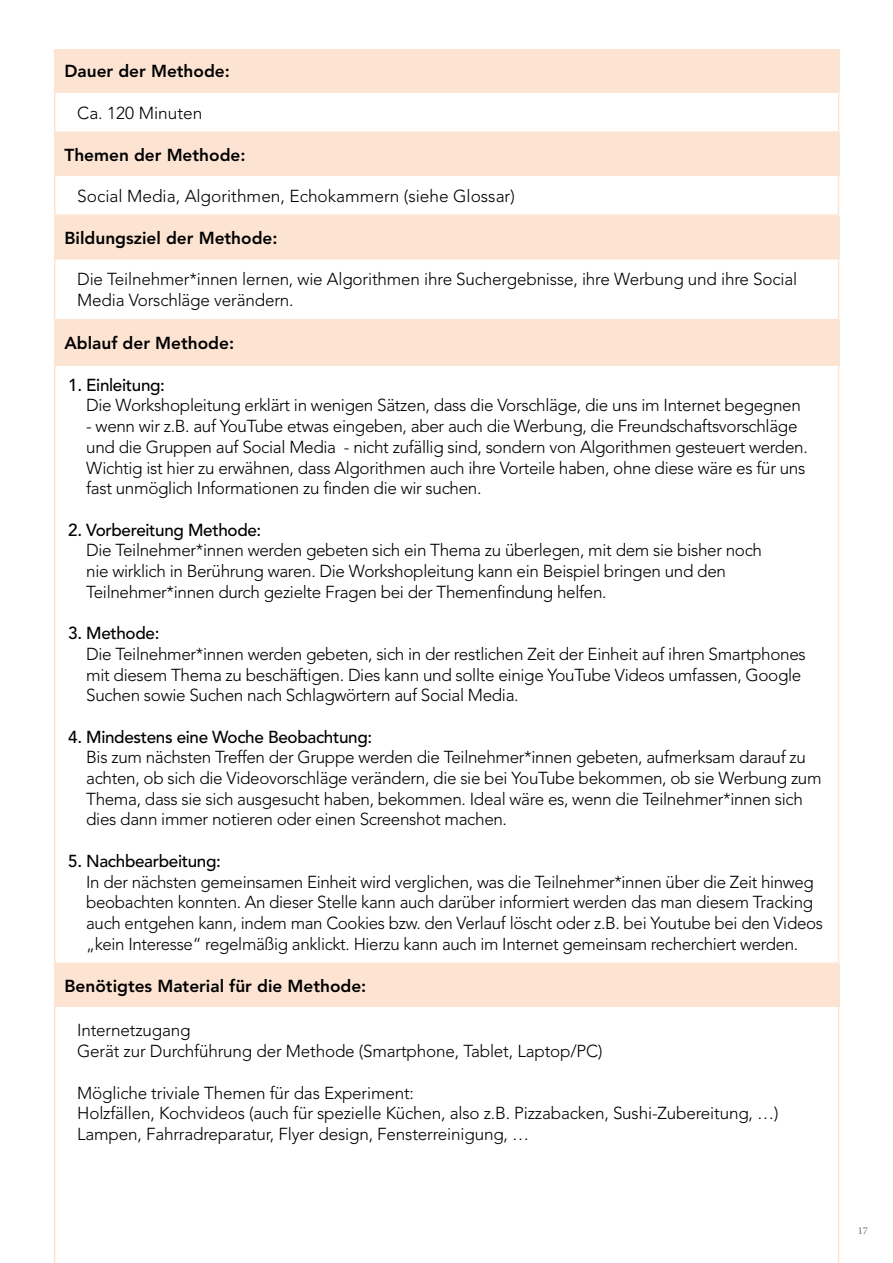
<style>
.page{position:relative;width:893px;height:1263px;background:#fff}
.page>*{position:absolute;margin:0;border:0;box-sizing:border-box;transform-origin:0 0}
.t1{font:300 17.25px/20.7px "Avenir LT Pro";letter-spacing:-.02em;color:#000}
.t2{font:800 17.25px "Avenir LT Pro";color:#000}
.t3{font:500 17.25px "Avenir LT Pro";letter-spacing:-.02em;color:#000}
.t4{font:300 17.25px "Avenir LT Pro";color:#000}
.t5{font:10.5px "Minion Pro";color:#706f6f}
</style>
<div class="page">
<div style="left:54px;top:49px;width:785px;height:42px;background:#fde4d2"></div>
<div style="left:54px;top:91px;width:785px;height:42px;border:2px solid #fde4d2"></div>
<div style="left:54px;top:133px;width:785px;height:42px;background:#fde4d2"></div>
<div style="left:54px;top:174px;width:785px;height:42px;border:2px solid #fde4d2"></div>
<div style="left:54px;top:216px;width:785px;height:42px;background:#fde4d2"></div>
<div style="left:54px;top:258px;width:785px;height:62px;border:2px solid #fde4d2"></div>
<div style="left:54px;top:320px;width:785px;height:45px;background:#fde4d2"></div>
<div style="left:54px;top:964px;width:785px;height:42px;background:#fde4d2"></div>
<svg style="left:54px;top:1006px;width:785px;height:257px"></svg>
<p class="t2" style="left:64px;top:60px;width:167px">Dauer der Methode:</p>
<p class="t4" style="left:77px;top:103px;width:127px">Ca. 120 Minuten</p>
<p class="t2" style="left:64px;top:145px;width:183px">Themen der Methode:</p>
<p class="t4" style="left:77px;top:185px;width:439px">Social Media, Algorithmen, Echokammern (siehe Glossar)</p>
<p class="t2" style="left:64px;top:227px;width:215px">Bildungsziel der Methode:</p>
<p class="t1" style="left:77px;top:269px;width:722px">Die Teilnehmer*innen lernen, wie Algorithmen ihre Suchergebnisse, ihre Werbung und ihre Social<br>Media Vorschläge verändern.</p>
<p class="t2" style="left:64px;top:333px;width:171px">Ablauf der Methode:</p>
<p class="t3" style="left:68px;top:374px;width:98px">1. Einleitung:</p>
<p class="t1" style="left:86px;top:395px;width:716px">Die Workshopleitung erklärt in wenigen Sätzen, dass die Vorschläge, die uns im Internet begegnen</p>
<p class="t1" style="left:86px;top:416px;width:723px">- wenn wir z.B. auf YouTube etwas eingeben, aber auch die Werbung, die Freundschaftsvorschläge und die Gruppen auf Social Media - nicht zufällig sind, sondern von Algorithmen gesteuert werden.<br>Wichtig ist hier zu erwähnen, dass Algorithmen auch ihre Vorteile haben, ohne diese wäre es für uns fast unmöglich Informationen zu finden die wir suchen.</p>
<p class="t3" style="left:68px;top:519px;width:195px">2. Vorbereitung Methode:</p>
<p class="t1" style="left:86px;top:540px;width:677px">Die Teilnehmer*innen werden gebeten sich ein Thema zu überlegen, mit dem sie bisher noch nie wirklich in Berührung waren. Die Workshopleitung kann ein Beispiel bringen und den<br>Teilnehmer*innen durch gezielte Fragen bei der Themenfindung helfen.</p>
<p class="t3" style="left:68px;top:623px;width:93px">3. Methode:</p>
<p class="t1" style="left:86px;top:644px;width:721px">Die Teilnehmer*innen werden gebeten, sich in der restlichen Zeit der Einheit auf ihren Smartphones mit diesem Thema zu beschäftigen. Dies kann und sollte einige YouTube Videos umfassen, Google<br>Suchen sowie Suchen nach Schlagwörtern auf Social Media.</p>
<p class="t3" style="left:68px;top:726px;width:305px">4. Mindestens eine Woche Beobachtung:</p>
<p class="t1" style="left:86px;top:747px;width:737px">Bis zum nächsten Treffen der Gruppe werden die Teilnehmer*innen gebeten, aufmerksam darauf zu achten, ob sich die Videovorschläge verändern, die sie bei YouTube bekommen, ob sie Werbung zum Thema, dass sie sich ausgesucht haben, bekommen. Ideal wäre es, wenn die Teilnehmer*innen sich dies dann immer notieren oder einen Screenshot machen.</p>
<p class="t3" style="left:68px;top:851px;width:154px">5. Nachbearbeitung:</p>
<p class="t1" style="left:86px;top:871px;width:738px">In der nächsten gemeinsamen Einheit wird verglichen, was die Teilnehmer*innen über die Zeit hinweg beobachten konnten. An dieser Stelle kann auch darüber informiert werden das man diesem Tracking auch entgehen kann, indem man Cookies bzw. den Verlauf löscht oder z.B. bei Youtube bei den Videos „kein Interesse“ regelmäßig anklickt. Hierzu kann auch im Internet gemeinsam recherchiert werden.</p>
<p class="t2" style="left:64px;top:975px;width:303px">Benötigtes Material für die Methode:</p>
<p class="t1" style="left:77px;top:1020px;width:527px">Internetzugang<br>Gerät zur Durchführung der Methode (Smartphone, Tablet, Laptop/PC)</p>
<p class="t1" style="left:77px;top:1082px;width:703px">Mögliche triviale Themen für das Experiment:<br>Holzfällen, Kochvideos (auch für spezielle Küchen, also z.B. Pizzabacken, Sushi-Zubereitung, …)<br>Lampen, Fahrradreparatur, Flyer design, Fensterreinigung, …</p>
<p class="t5" style="left:858px;top:1223px;width:12px">17</p>
</div>
